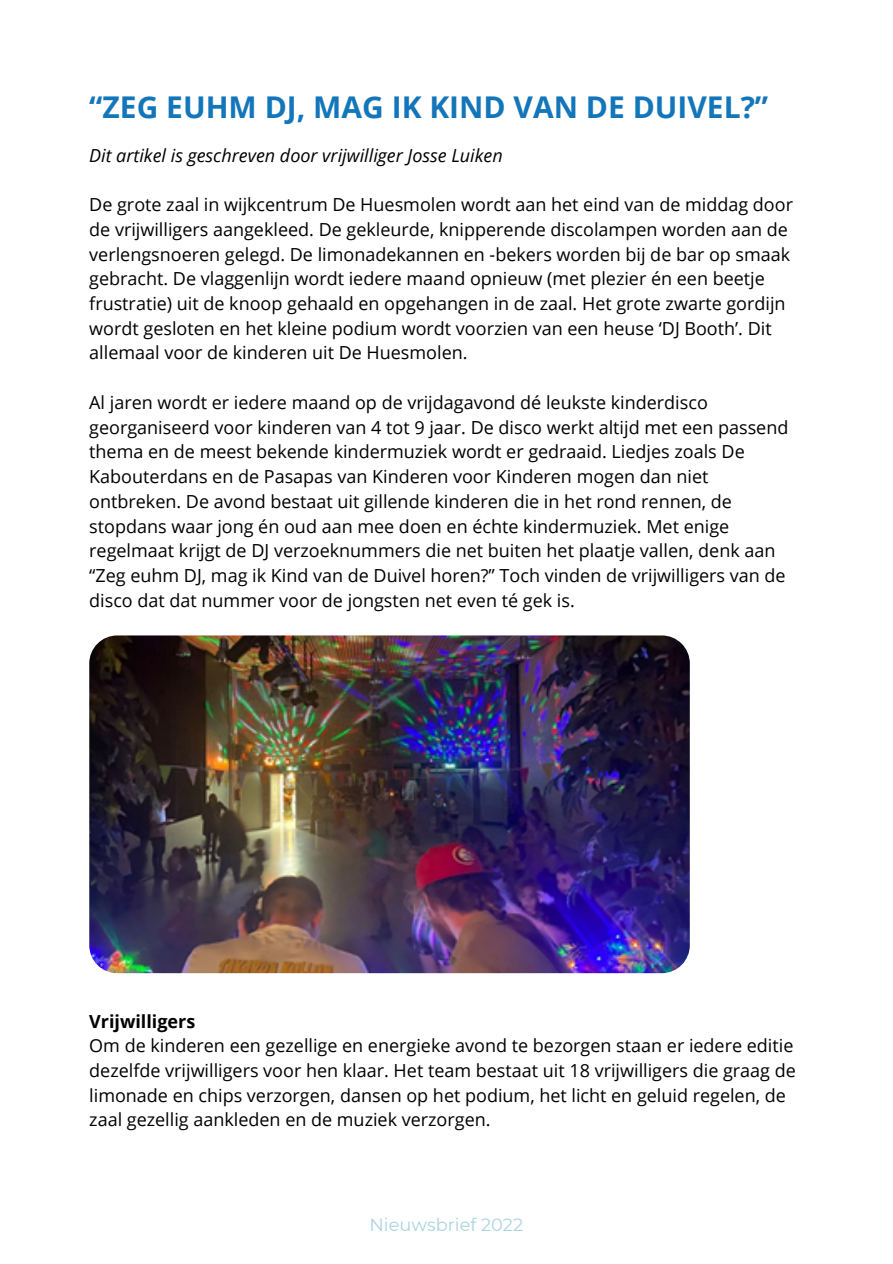
<style>
.page{position:relative;width:893px;height:1264px;background:#fff}
.page>*{position:absolute;margin:0;border:0;box-sizing:border-box;transform-origin:0 0}
.t1{font:700 30px "Open Sans";color:#1376ba}
.t2{font:18px/24.8px "Open Sans";color:#000}
.t3{font:italic 18px "Open Sans";color:#000}
.t4{font:700 18px "Open Sans";color:#000}
.t5{font:17.7px "Montserrat";color:#aad4e1}
</style>
<div class="page">
<img style="left:89px;top:635px;width:600px;height:338px;border-radius:28px">
<h1 class="t1" style="left:89px;top:86px;width:680px">“ZEG EUHM DJ, MAG IK KIND VAN DE DUIVEL?”</h1>
<p class="t3" style="left:89px;top:142px;width:415px">Dit artikel is geschreven door vrijwilliger Josse Luiken</p>
<p class="t2" style="left:89px;top:192px;width:705px">De grote zaal in wijkcentrum De Huesmolen wordt aan het eind van de middag door de vrijwilligers aangekleed. De gekleurde, knipperende discolampen worden aan de verlengsnoeren gelegd. De limonadekannen en -bekers worden bij de bar op smaak gebracht. De vlaggenlijn wordt iedere maand opnieuw (met plezier én een beetje frustratie) uit de knoop gehaald en opgehangen in de zaal. Het grote zwarte gordijn wordt gesloten en het kleine podium wordt voorzien van een heuse ‘DJ Booth’. Dit allemaal voor de kinderen uit De Huesmolen.</p>
<p class="t2" style="left:89px;top:389px;width:700px">Al jaren wordt er iedere maand op de vrijdagavond dé leukste kinderdisco georganiseerd voor kinderen van 4 tot 9 jaar. De disco werkt altijd met een passend thema en de meest bekende kindermuziek wordt er gedraaid. Liedjes zoals De Kabouterdans en de Pasapas van Kinderen voor Kinderen mogen dan niet ontbreken. De avond bestaat uit gillende kinderen die in het rond rennen, de stopdans waar jong én oud aan mee doen en échte kindermuziek. Met enige regelmaat krijgt de DJ verzoeknummers die net buiten het plaatje vallen, denk aan “Zeg euhm DJ, mag ik Kind van de Duivel horen?” Toch vinden de vrijwilligers van de disco dat dat nummer voor de jongsten net even té gek is.</p>
<p class="t4" style="left:89px;top:1008px;width:107px">Vrijwilligers</p>
<p class="t2" style="left:89px;top:1032px;width:708px">Om de kinderen een gezellige en energieke avond te bezorgen staan er iedere editie dezelfde vrijwilligers voor hen klaar. Het team bestaat uit 18 vrijwilligers die graag de limonade en chips verzorgen, dansen op het podium, het licht en geluid regelen, de zaal gezellig aankleden en de muziek verzorgen.</p>
<p class="t5" style="left:369px;top:1213px;width:155px">Nieuwsbrief 2022</p>
</div>
